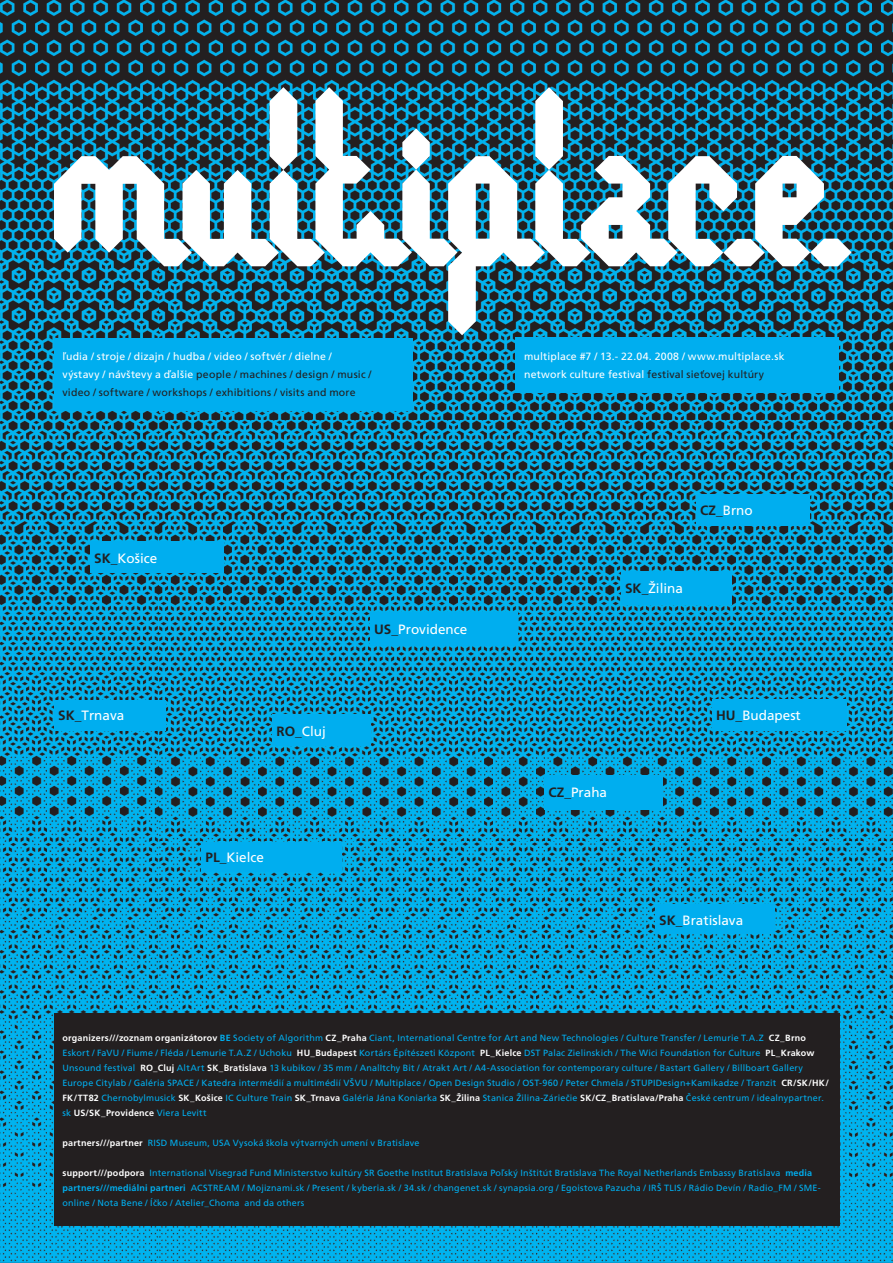
<style>
.page{position:relative;width:893px;height:1263px;background:#fff}
.page>*{position:absolute;margin:0;border:0;box-sizing:border-box;transform-origin:0 0}
.t1{font:13.5px "Frutiger CE";color:#fff}
.t2{font:10.5px/18px "Frutiger CE";letter-spacing:.02em;color:#231f20}
.t3{font:10.5px/18px "Frutiger CE";letter-spacing:.015em;color:#fff}
.t4{font:9px/15px "Frutiger CE";letter-spacing:.02em;color:#00aeef}
.s1{color:#fff}
.s2{color:#231f20}
.s3{font-weight:700;color:#231f20}
.s4{font-weight:700;color:#fff}
.s5{font-weight:700}
</style>
<div class="page">
<img style="left:0;top:0;width:893px;height:1263px">
<svg style="left:54px;top:87px;width:797px;height:248px"></svg>
<div style="left:54px;top:1014px;width:785px;height:212px;background:#231f20"></div>
<div style="left:54px;top:338px;width:358px;height:72px;background:#00aeef"></div>
<div style="left:515px;top:337px;width:324px;height:56px;background:#00aeef"></div>
<div style="left:201px;top:842px;width:141px;height:30px;background:#00aeef"></div>
<div style="left:544px;top:775px;width:119px;height:34px;background:#00aeef"></div>
<div style="left:90px;top:542px;width:134px;height:31px;background:#00aeef"></div>
<div style="left:621px;top:571px;width:110px;height:34px;background:#00aeef"></div>
<div style="left:54px;top:700px;width:112px;height:30px;background:#00aeef"></div>
<div style="left:370px;top:612px;width:147px;height:33px;background:#00aeef"></div>
<div style="left:655px;top:905px;width:120px;height:29px;background:#00aeef"></div>
<div style="left:712px;top:699px;width:134px;height:31px;background:#00aeef"></div>
<div style="left:272px;top:715px;width:98px;height:31px;background:#00aeef"></div>
<div style="left:696px;top:495px;width:113px;height:31px;background:#00aeef"></div>
<p class="t2" style="left:63px;top:348px;width:310px"><span class="s1">ľudia / stroje / dizajn / hudba / video / softvér / dielne / výstavy / návštevy a ďalšie</span> people / machines / design / music / video / software / workshops / exhibitions / visits and more</p>
<p class="t3" style="left:524px;top:348px;width:262px">multiplace #7 / 13.- 22.04. 2008 / www.multiplace.sk network culture festival <span class="s2">festival sieťovej kultúry</span></p>
<h1 class="t1" style="left:94px;top:553px;width:65px"><span class="s3">SK_</span>Košice</h1>
<h1 class="t1" style="left:58px;top:710px;width:68px"><span class="s3">SK_</span>Trnava</h1>
<h1 class="t1" style="left:276px;top:726px;width:51px"><span class="s3">RO_</span>Cluj</h1>
<h1 class="t1" style="left:206px;top:852px;width:60px"><span class="s3">PL_</span>Kielce</h1>
<h1 class="t1" style="left:374px;top:624px;width:95px"><span class="s3">US_</span>Providence</h1>
<h1 class="t1" style="left:700px;top:505px;width:54px"><span class="s3">CZ_</span>Brno</h1>
<h1 class="t1" style="left:625px;top:583px;width:59px"><span class="s3">SK_</span>Žilina</h1>
<h1 class="t1" style="left:549px;top:787px;width:60px"><span class="s3">CZ_</span>Praha</h1>
<h1 class="t1" style="left:716px;top:710px;width:86px"><span class="s3">HU_</span>Budapest</h1>
<h1 class="t1" style="left:659px;top:914px;width:86px"><span class="s3">SK_</span>Bratislava</h1>
<p class="t4" style="left:63px;top:1031px;width:768px"><span class="s4">organizers///zoznam organizátorov</span> <span class="s5">BE</span> Society of Algorithm <span class="s4">CZ_Praha</span> Ciant, International Centre for Art and New Technologies / Culture Transfer / Lemurie T.A.Z <span class="s4">CZ_Brno </span>Eskort / FaVU / Fiume / Fléda / Lemurie T.A.Z / Uchoku <span class="s4">HU_Budapest</span> Kortárs Építészeti Központ <span class="s4">PL_Kielce</span> DST Palac Zielinskich / The Wici Foundation for Culture <span class="s4">PL_Krakow </span>Unsound festival <span class="s4">RO_Cluj</span> AltArt <span class="s4">SK_Bratislava</span> 13 kubikov / 35 mm / Ana|Itchy Bit / Atrakt Art / A4-Association for contemporary culture / Bastart Gallery / Billboart Gallery Europe Citylab / Galéria SPACE / Katedra intermédií a multimédií VŠVU / Multiplace / Open Design Studio / OST-960 / Peter Chmela / STUPIDesign+Kamikadze / Tranzit <span class="s4">CR/SK/HK/ FK/TT82</span> Chernobylmusick <span class="s4">SK_Košice</span> IC Culture Train <span class="s4">SK_Trnava</span> Galéria Jána Koniarka <span class="s4">SK_Žilina</span> Stanica Žilina-Záriečie <span class="s4">SK/CZ_Bratislava/Praha</span> České centrum / idealnypartner. sk <span class="s4">US/SK_Providence</span> Viera Levitt</p>
<p class="t4" style="left:63px;top:1136px;width:358px"><span class="s4">partners///partner</span> RISD Museum, USA Vysoká škola výtvarných umení v Bratislave</p>
<p class="t4" style="left:63px;top:1166px;width:760px"><span class="s4">support///podpora</span> International Visegrad Fund Ministerstvo kultúry SR Goethe Institut Bratislava Poľský Inštitút Bratislava The Royal Netherlands Embassy Bratislava <span class="s5">media partners///mediálni partneri</span> ACSTREAM / Mojiznami.sk / Present / kyberia.sk / 34.sk / changenet.sk / synapsia.org / Egoistova Pazucha / IRŠ TLIS / Rádio Devín / Radio_FM / SME&shy;online / Nota Bene / Íčko / Atelier_Choma and da others</p>
</div>
